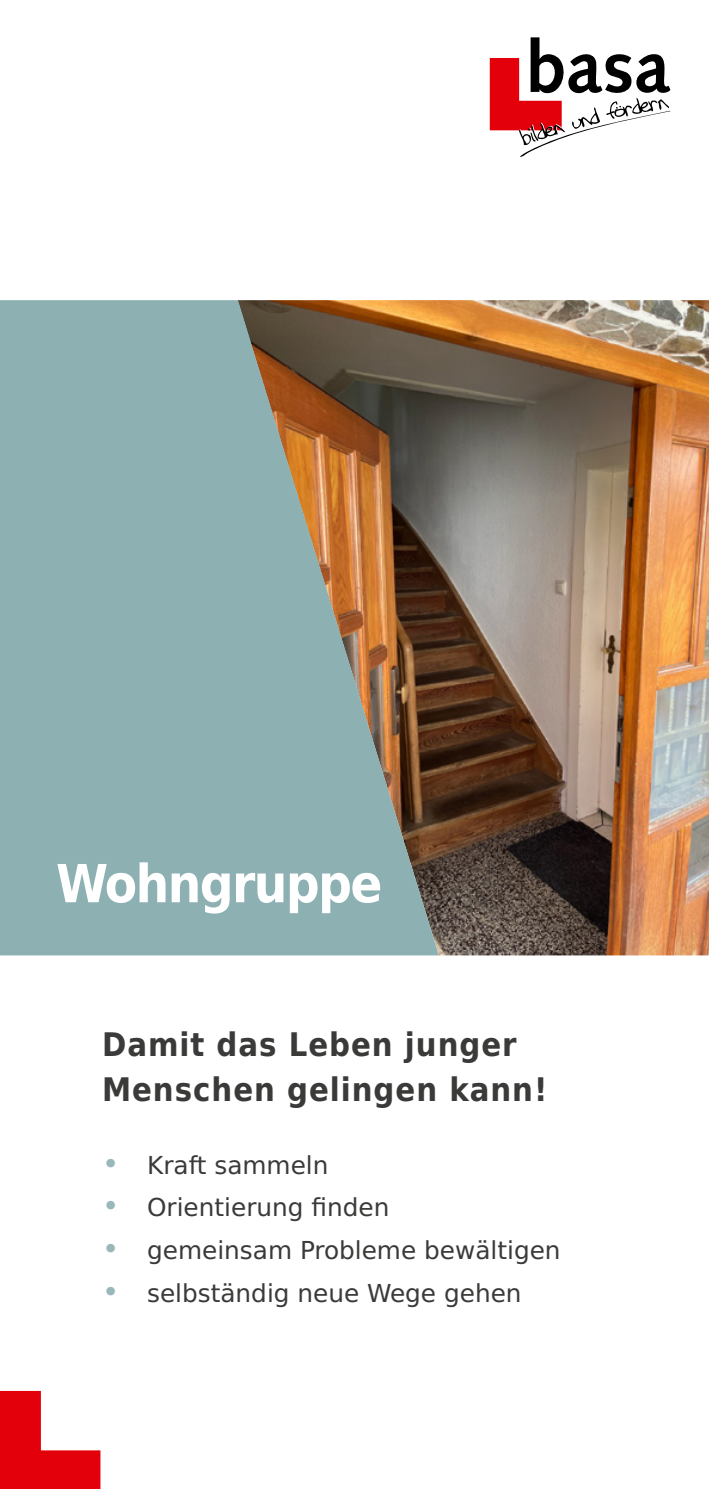
<style>
.page{position:relative;width:709px;height:1489px;background:#fff}
.page>*{position:absolute;margin:0;border:0;box-sizing:border-box;transform-origin:0 0}
.t1{font:700 52.5px "DejaVu Sans Condensed";letter-spacing:-.03em;color:#fff}
.t2{font:700 32.5px/45px "DejaVu Sans Condensed";letter-spacing:.03em;color:#3a3a39}
.t3{font:24.75px "DejaVu Sans Condensed";color:#3a3a39;scale:1.11 1}
.s1{font-size:29.25px;color:#9ab8b9}
</style>
<div class="page">
<svg style="left:490px;top:37px;width:181px;height:120px"></svg>
<svg style="left:0;top:1390px;width:100px;height:98px"></svg>
<img style="left:439px;top:300px;width:270px;height:655px">
<svg style="left:0;top:300px;width:439px;height:655px;background:#8a9b95"></svg>
<h1 class="t1" style="left:56px;top:840px;width:328px">Wohngruppe</h1>
<h2 class="t2" style="left:102px;top:1021px;width:447px">Damit das Leben junger<br>Menschen gelingen kann!</h2>
<p class="t3" style="left:102px;top:1143px;width:205px"><span class="s1">•</span> Kraft sammeln</p>
<p class="t3" style="left:102px;top:1185px;width:260px"><span class="s1">•</span> Orientierung finden</p>
<p class="t3" style="left:102px;top:1228px;width:414px"><span class="s1">•</span> gemeinsam Probleme bewältigen</p>
<p class="t3" style="left:102px;top:1270px;width:379px"><span class="s1">•</span> selbständig neue Wege gehen</p>
</div>
